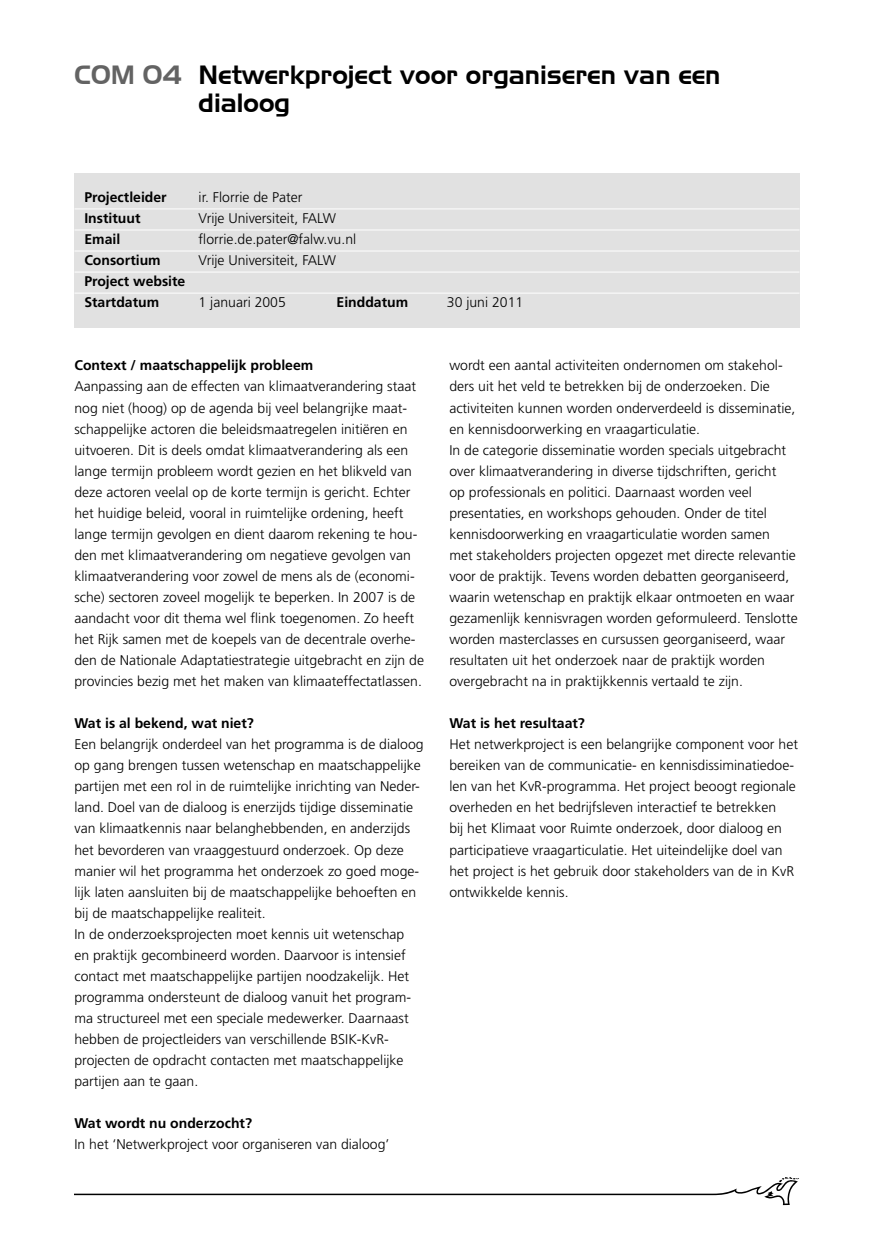
<style>
.page{position:relative;width:874px;height:1241px;background:#fff}
.page>*{position:absolute;margin:0;border:0;box-sizing:border-box;transform-origin:0 0}
.t1{font:26.25px/28px "Slicker";color:#000}
.t2{font:300 14px/21px "Frutiger";color:#000}
.t3{font:700 14px/21px "Frutiger";color:#000}
.s1{color:#636363}
</style>
<div class="page">
<svg style="left:74px;top:1177px;width:724px;height:27px"></svg>
<div style="left:74px;top:173px;width:725px;height:155px;background:#e1e1e1"></div>
<hr style="left:74px;top:208px;width:725px;height:1px;background:#fff">
<hr style="left:74px;top:229px;width:725px;height:1px;background:#fff">
<hr style="left:74px;top:250px;width:725px;height:1px;background:#fff">
<hr style="left:74px;top:292px;width:725px;height:1px;background:#fff">
<hr style="left:74px;top:271px;width:725px;height:1px;background:#fff">
<h1 class="t1" style="left:198px;top:61px;width:523px;text-indent:-124px"><span class="s1">COM 04</span> Netwerkproject voor organiseren van een dialoog</h1>
<p class="t3" style="left:84px;top:186px;width:84px">Projectleider</p>
<p class="t2" style="left:198px;top:187px;width:105px">ir. Florrie de Pater</p>
<p class="t3" style="left:84px;top:207px;width:57px">Instituut</p>
<p class="t2" style="left:198px;top:208px;width:139px">Vrije Universiteit, FALW</p>
<p class="t3" style="left:84px;top:228px;width:37px">Email</p>
<p class="t2" style="left:198px;top:229px;width:159px">florrie.de.pater@falw.vu.nl</p>
<p class="t3" style="left:84px;top:250px;width:78px">Consortium</p>
<p class="t2" style="left:198px;top:250px;width:139px">Vrije Universiteit, FALW</p>
<p class="t3" style="left:84px;top:271px;width:102px">Project website<br>Startdatum</p>
<p class="t2" style="left:198px;top:292px;width:89px">1 januari 2005</p>
<p class="t3" style="left:336px;top:292px;width:73px">Einddatum</p>
<p class="t2" style="left:446px;top:292px;width:78px">30 juni 2011</p>
<p class="t3" style="left:74px;top:355px;width:240px">Context / maatschappelijk probleem</p>
<p class="t2" style="left:74px;top:376px;width:351px">Aanpassing aan de effecten van klimaatverandering staat nog niet (hoog) op de agenda bij veel belangrijke maat&shy;schappelijke actoren die beleidsmaatregelen initiëren en uitvoeren. Dit is deels omdat klimaatverandering als een lange termijn probleem wordt gezien en het blikveld van deze actoren veelal op de korte termijn is gericht. Echter het huidige beleid, vooral in ruimtelijke ordening, heeft lange termijn gevolgen en dient daarom rekening te hou&shy;den met klimaatverandering om negatieve gevolgen van klimaatverandering voor zowel de mens als de (economi&shy;sche) sectoren zoveel mogelijk te beperken. In 2007 is de aandacht voor dit thema wel flink toegenomen. Zo heeft het Rijk samen met de koepels van de decentrale overhe&shy;den de Nationale Adaptatiestrategie uitgebracht en zijn de provincies bezig met het maken van klimaateffectatlassen.</p>
<p class="t3" style="left:74px;top:712px;width:181px">Wat is al bekend, wat niet?</p>
<p class="t2" style="left:74px;top:733px;width:350px">Een belangrijk onderdeel van het programma is de dialoog op gang brengen tussen wetenschap en maatschappelijke partijen met een rol in de ruimtelijke inrichting van Neder&shy;land. Doel van de dialoog is enerzijds tijdige disseminatie van klimaatkennis naar belanghebbenden, en anderzijds het bevorderen van vraaggestuurd onderzoek. Op deze manier wil het programma het onderzoek zo goed moge&shy;lijk laten aansluiten bij de maatschappelijke behoeften en bij de maatschappelijke realiteit.<br>In de onderzoeksprojecten moet kennis uit wetenschap<br>en praktijk gecombineerd worden. Daarvoor is intensief contact met maatschappelijke partijen noodzakelijk. Het programma ondersteunt de dialoog vanuit het program&shy;ma structureel met een speciale medewerker. Daarnaast hebben de projectleiders van verschillende BSIK-KvR&shy;projecten de opdracht contacten met maatschappelijke partijen aan te gaan.</p>
<p class="t3" style="left:74px;top:1112px;width:179px">Wat wordt nu onderzocht?</p>
<p class="t2" style="left:74px;top:1133px;width:316px">In het ‘Netwerkproject voor organiseren van dialoog’</p>
<p class="t2" style="left:449px;top:355px;width:349px">wordt een aantal activiteiten ondernomen om stakehol&shy;ders uit het veld te betrekken bij de onderzoeken. Die activiteiten kunnen worden onderverdeeld is disseminatie, en kennisdoorwerking en vraagarticulatie.<br>In de categorie disseminatie worden specials uitgebracht over klimaatverandering in diverse tijdschriften, gericht<br>op professionals en politici. Daarnaast worden veel presentaties, en workshops gehouden. Onder de titel kennisdoorwerking en vraagarticulatie worden samen<br>met stakeholders projecten opgezet met directe relevantie voor de praktijk. Tevens worden debatten georganiseerd, waarin wetenschap en praktijk elkaar ontmoeten en waar gezamenlijk kennisvragen worden geformuleerd. Tenslotte worden masterclasses en cursussen georganiseerd, waar resultaten uit het onderzoek naar de praktijk worden overgebracht na in praktijkkennis vertaald te zijn.</p>
<p class="t3" style="left:449px;top:712px;width:137px">Wat is het resultaat?</p>
<p class="t2" style="left:449px;top:733px;width:350px">Het netwerkproject is een belangrijke component voor het bereiken van de communicatie- en kennisdissiminatiedoe&shy;len van het KvR-programma. Het project beoogt regionale overheden en het bedrijfsleven interactief te betrekken<br>bij het Klimaat voor Ruimte onderzoek, door dialoog en participatieve vraagarticulatie. Het uiteindelijke doel van het project is het gebruik door stakeholders van de in KvR ontwikkelde kennis.</p>
</div>
